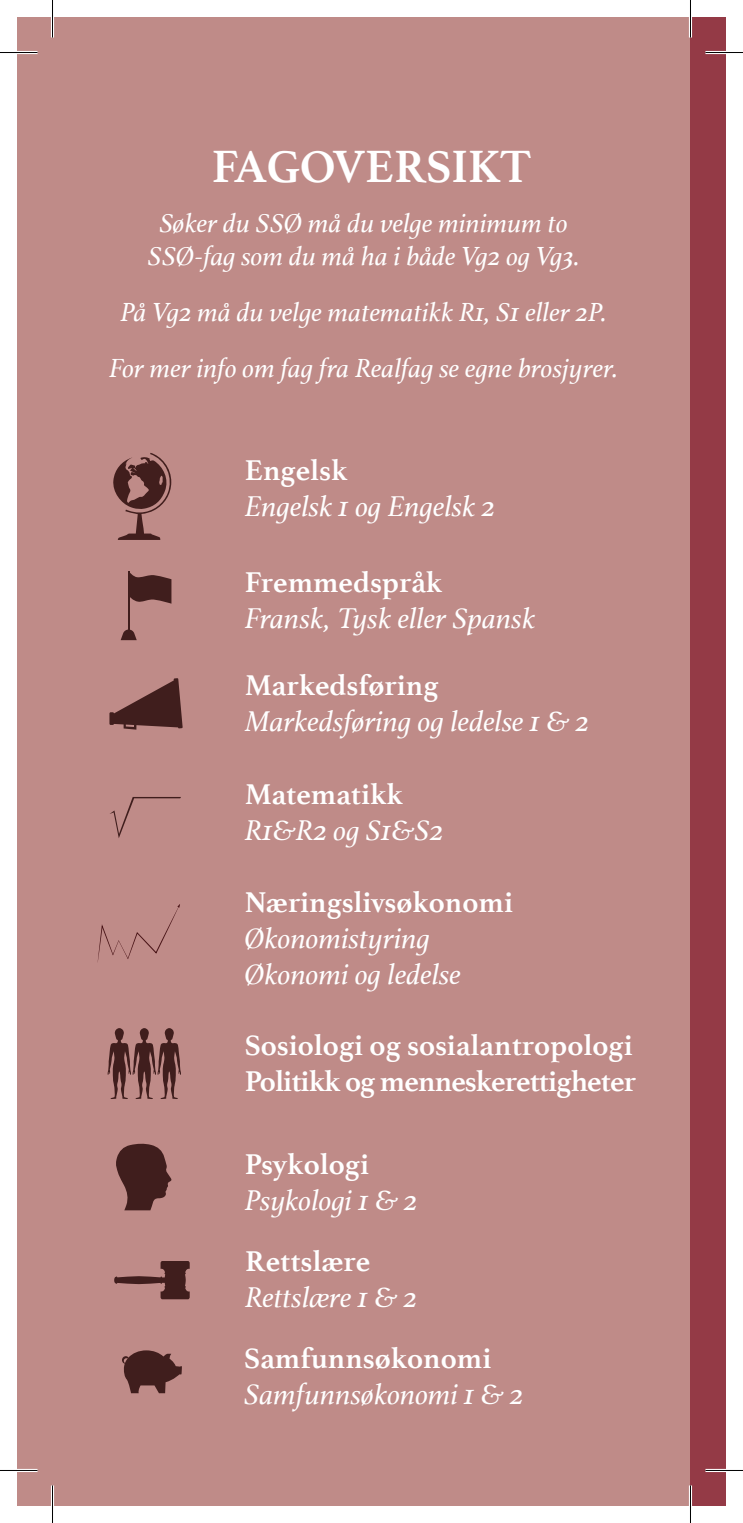
<style>
.page{position:relative;width:743px;height:1523px;background:#fff}
.page>*{position:absolute;margin:0;border:0;box-sizing:border-box;transform-origin:0 0}
.t1{font:700 47.5px "Athelas";letter-spacing:-.005em;color:#fff}
.t2{font:italic 30px/36px "Athelas";color:#fff}
.t3{font:700 30px "Athelas";color:#fff}
.t4{font:700 30px/36px "Athelas";letter-spacing:-.03em;color:#fff}
.t5{font:italic 27.5px/33px "Athelas";color:#fff;text-align:center}
</style>
<div class="page">
<div style="left:17px;top:17px;width:673px;height:1488px;background:#bf8b88"></div>
<div style="left:690px;top:17px;width:36px;height:1488px;background:#943a46"></div>
<svg style="left:129px;top:572px;width:42px;height:31px"></svg>
<hr style="left:128px;top:571px;width:1px;height:62px;background:#401e1d">
<svg style="left:121px;top:629px;width:16px;height:11px"></svg>
<svg style="left:109px;top:678px;width:74px;height:51px"></svg>
<svg style="left:110px;top:797px;width:71px;height:41px"></svg>
<svg style="left:98px;top:904px;width:82px;height:56px"></svg>
<svg style="left:116px;top:1143px;width:55px;height:67px"></svg>
<svg style="left:114px;top:1261px;width:76px;height:38px"></svg>
<svg style="left:122px;top:1350px;width:60px;height:43px"></svg>
<svg style="left:108px;top:1028px;width:73px;height:71px"></svg>
<svg style="left:113px;top:453px;width:59px;height:87px"></svg>
<hr style="left:0;top:51px;width:38px;height:3px;background:#fff">
<hr style="left:705px;top:51px;width:38px;height:3px;background:#fff">
<hr style="left:0;top:1468px;width:38px;height:3px;background:#fff">
<hr style="left:705px;top:1468px;width:38px;height:3px;background:#fff">
<hr style="left:51px;top:0;width:3px;height:37px;background:#fff">
<hr style="left:51px;top:1485px;width:3px;height:37px;background:#fff">
<hr style="left:689px;top:0;width:3px;height:37px;background:#fff">
<hr style="left:689px;top:1485px;width:3px;height:37px;background:#fff">
<hr style="left:0;top:52px;width:38px;height:1px;background:#000">
<hr style="left:705px;top:52px;width:38px;height:1px;background:#000">
<hr style="left:0;top:1469px;width:38px;height:1px;background:#000">
<hr style="left:705px;top:1469px;width:38px;height:1px;background:#000">
<hr style="left:52px;top:0;width:1px;height:37px;background:#000">
<hr style="left:52px;top:1485px;width:1px;height:37px;background:#000">
<hr style="left:690px;top:0;width:1px;height:37px;background:#000">
<hr style="left:690px;top:1485px;width:1px;height:37px;background:#000">
<h1 class="t1" style="left:212px;top:127px;width:321px">FAGOVERSIKT</h1>
<p class="t5" style="left:148px;top:206px;width:433px">Søker du SSØ må du velge minimum to<br>SSØ-fag som du må ha i både Vg2 og Vg3.</p>
<p class="t5" style="left:109px;top:283px;width:510px;line-height:56px">På Vg2 må du velge matematikk R1, S1 eller 2P.<br>For mer info om fag fra Realfag se egne brosjyrer.</p>
<p class="t3" style="left:245px;top:446px;width:104px">Engelsk</p>
<p class="t2" style="left:245px;top:488px;width:252px">Engelsk 1 og Engelsk 2</p>
<p class="t3" style="left:245px;top:558px;width:199px">Fremmedspråk</p>
<p class="t2" style="left:245px;top:599px;width:292px">Fransk, Tysk eller Spansk</p>
<p class="t3" style="left:245px;top:660px;width:195px">Markedsføring</p>
<p class="t2" style="left:245px;top:702px;width:346px">Markedsføring og ledelse 1 &amp; 2</p>
<p class="t3" style="left:245px;top:770px;width:159px">Matematikk</p>
<p class="t2" style="left:245px;top:811px;width:200px">R1&amp;R2 og S1&amp;S2</p>
<p class="t3" style="left:245px;top:877px;width:270px">Næringslivsøkonomi</p>
<p class="t2" style="left:245px;top:919px;width:218px">Økonomistyring<br>Økonomi og ledelse</p>
<p class="t4" style="left:245px;top:1026px;width:393px">Sosiologi og sosialantropologi<br>Politikk og menneskerettigheter</p>
<p class="t3" style="left:245px;top:1139px;width:126px">Psykologi</p>
<p class="t2" style="left:245px;top:1181px;width:174px">Psykologi 1 &amp; 2</p>
<p class="t3" style="left:245px;top:1237px;width:127px">Rettslære</p>
<p class="t2" style="left:245px;top:1278px;width:174px">Rettslære 1 &amp; 2</p>
<p class="t3" style="left:244px;top:1333px;width:249px">Samfunnsøkonomi</p>
<p class="t2" style="left:244px;top:1375px;width:281px">Samfunnsøkonomi 1 &amp; 2</p>
</div>
